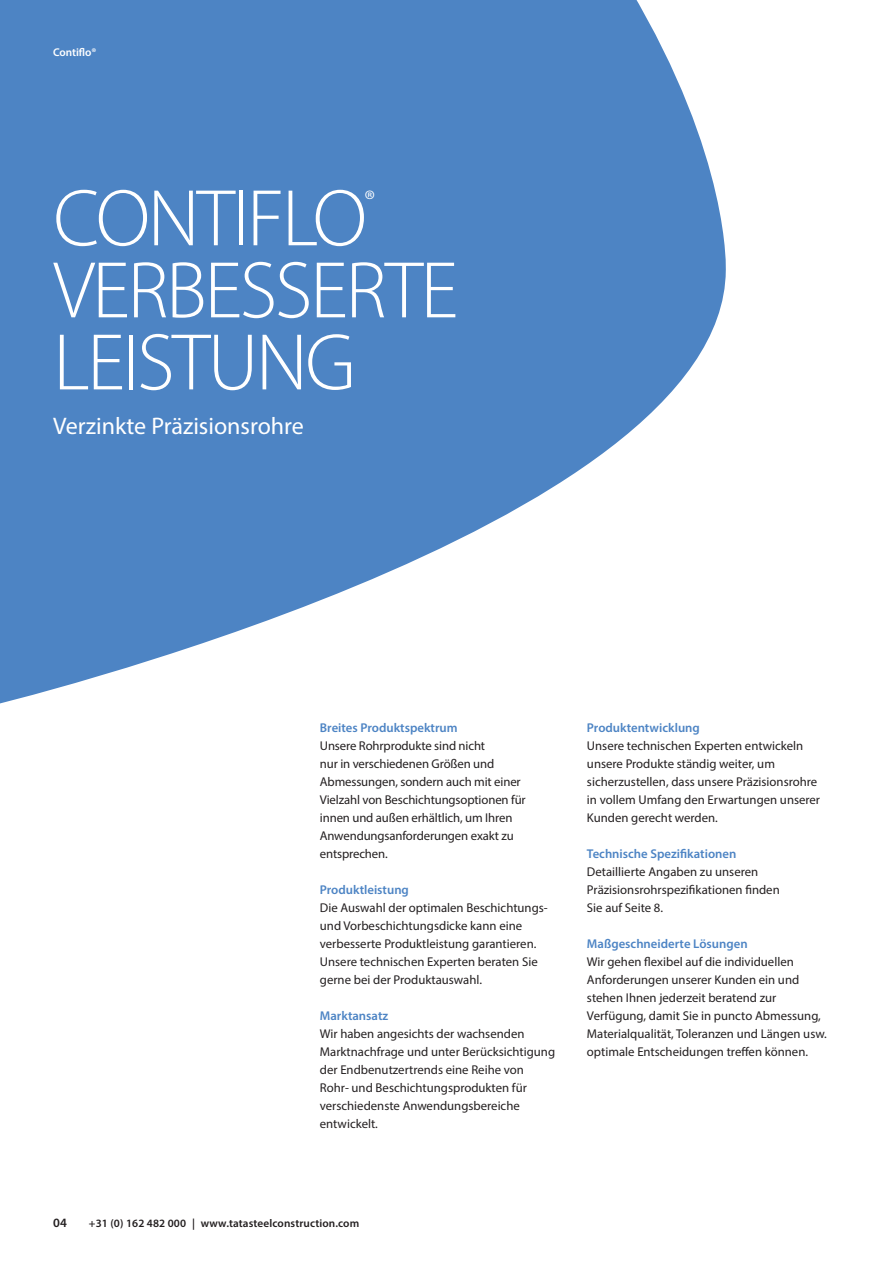
<style>
.page{position:relative;width:889px;height:1264px;background:#fff}
.page>*{position:absolute;margin:0;border:0;box-sizing:border-box;transform-origin:0 0}
.t1{font:300 81px/72px "Myriad Pro";letter-spacing:-.03em;color:#fff}
.t2{font:300 27.15px "Myriad Pro";color:#fff}
.t3{font:24px "Myriad Pro";color:#fff}
.t4{font:12.75px/18px "Myriad Pro";color:#231f20}
.t5{font:600 12.75px "Myriad Pro";color:#4d84c4}
.t6{font:600 12.75px "Myriad Pro";color:#231f20}
.t7{font:600 11.25px "Myriad Pro";letter-spacing:.01em;color:#231f20}
.t8{font:600 11.25px "Myriad Pro";letter-spacing:-.005em;color:#fff}
</style>
<div class="page">
<svg style="left:0;top:0;width:725px;height:704px;fill:#4d84c4"></svg>
<p class="t8" style="left:53px;top:45px;width:45px">Contiflo®</p>
<h1 class="t1" style="left:53px;top:181px;width:315px">CONTIFLO</h1>
<h2 class="t2" style="left:364px;top:183px;width:12px">®</h2>
<h1 class="t1" style="left:53px;top:253px;width:406px">VERBESSERTE<br>LEISTUNG</h1>
<h3 class="t3" style="left:53px;top:411px;width:252px">Verzinkte Präzisionsrohre</h3>
<p class="t5" style="left:320px;top:719px;width:139px">Breites Produktspektrum</p>
<p class="t4" style="left:320px;top:736px;width:207px">Unsere Rohrprodukte sind nicht<br>nur in verschiedenen Größen und<br>Abmessungen, sondern auch mit einer<br>Vielzahl von Beschichtungsoptionen für innen und außen erhältlich, um Ihren<br>Anwendungsanforderungen exakt zu entsprechen.</p>
<p class="t5" style="left:320px;top:881px;width:90px">Produktleistung</p>
<p class="t4" style="left:320px;top:898px;width:229px">Die Auswahl der optimalen Beschichtungs&shy;und Vorbeschichtungsdicke kann eine verbesserte Produktleistung garantieren.<br>Unsere technischen Experten beraten Sie gerne bei der Produktauswahl.</p>
<p class="t5" style="left:320px;top:1007px;width:70px">Marktansatz</p>
<p class="t4" style="left:320px;top:1024px;width:237px">Wir haben angesichts der wachsenden Marktnachfrage und unter Berücksichtigung der Endbenutzertrends eine Reihe von Rohr- und Beschichtungsprodukten für verschiedenste Anwendungsbereiche entwickelt.</p>
<p class="t5" style="left:587px;top:719px;width:114px">Produktentwicklung</p>
<p class="t4" style="left:587px;top:736px;width:234px">Unsere technischen Experten entwickeln unsere Produkte ständig weiter, um sicherzustellen, dass unsere Präzisionsrohre in vollem Umfang den Erwartungen unserer Kunden gerecht werden.</p>
<p class="t5" style="left:587px;top:845px;width:151px">Technische Spezifikationen</p>
<p class="t4" style="left:587px;top:862px;width:194px">Detaillierte Angaben zu unseren<br>Präzisionsrohrspezifikationen finden<br>Sie auf Seite 8.</p>
<p class="t5" style="left:587px;top:935px;width:162px">Maßgeschneiderte Lösungen</p>
<p class="t4" style="left:587px;top:952px;width:241px">Wir gehen flexibel auf die individuellen Anforderungen unserer Kunden ein und stehen Ihnen jederzeit beratend zur Verfügung, damit Sie in puncto Abmessung, Materialqualität, Toleranzen und Längen usw. optimale Entscheidungen treffen können.</p>
<p class="t6" style="left:53px;top:1214px;width:15px">04</p>
<p class="t7" style="left:89px;top:1215px;width:272px">+31 (0) 162 482 000 | www.tatasteelconstruction.com</p>
</div>
